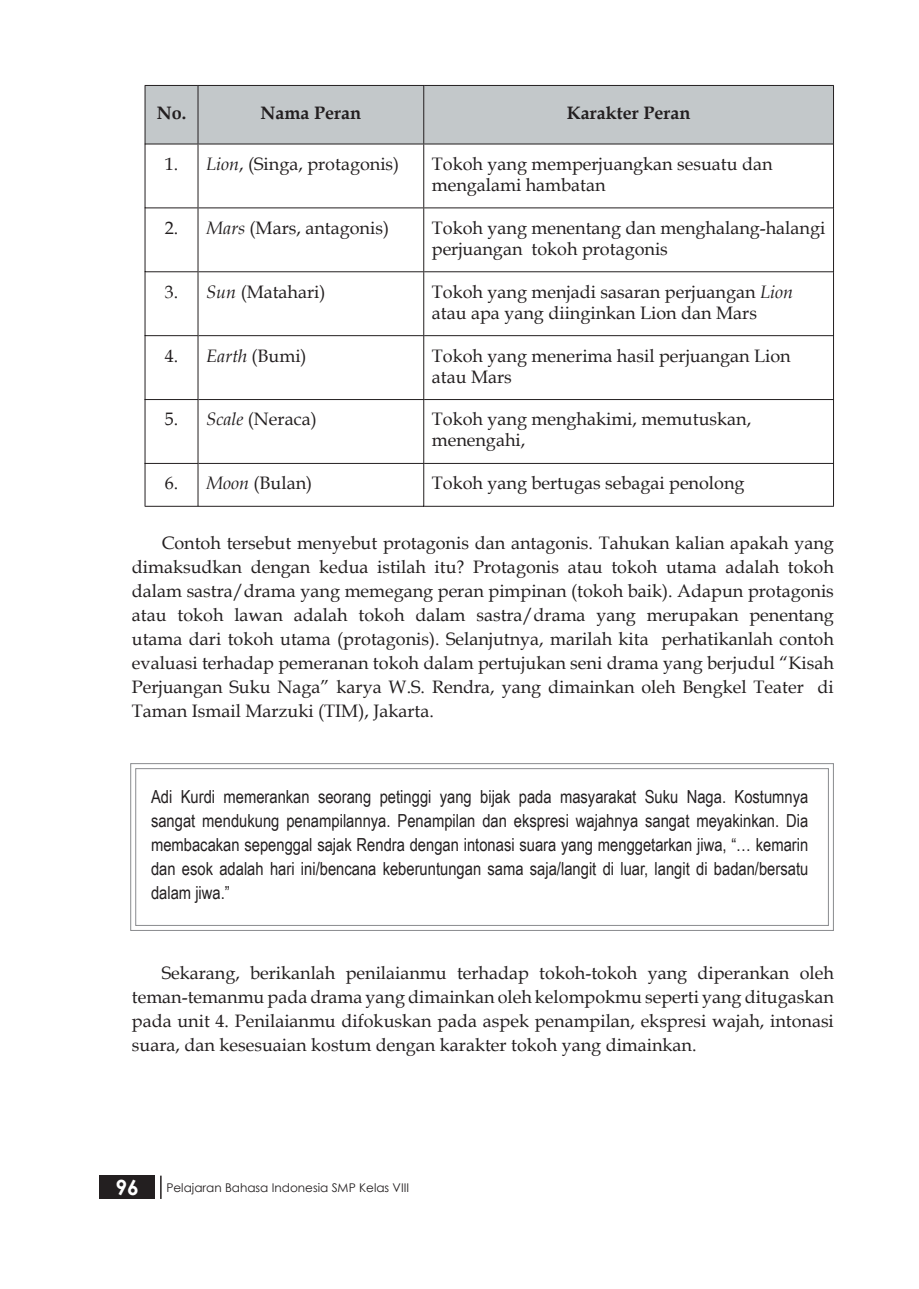
<style>
.page{position:relative;width:919px;height:1289px;background:#fff}
.page>*{position:absolute;margin:0;border:0;box-sizing:border-box;transform-origin:0 0}
.t1{font:700 21px "Century Gothic";color:#fff}
.isi_2{font:18px/24px "Book Antiqua";color:#231f20}
.rubrikasi{font:18px/24px "Arial Narrow";color:#231f20;text-align:justify}
.t2{font:700 18px "Book Antiqua";color:#231f20}
.t3{font:12px "Century Gothic";color:#231f20}
.s1{font-style:italic}
</style>
<div class="page">
<div style="left:99px;top:1175px;width:55px;height:23px;background:#231f20"></div>
<hr style="left:160px;top:1175px;width:2px;height:23px;background:#231f20">
<svg style="left:130px;top:763px;width:704px;height:168px"></svg>
<div style="left:135px;top:768px;width:693px;height:157px;border:1px solid #8a8c8f"></div>
<hr style="left:145px;top:144px;width:1px;height:63px;background:#231f20">
<hr style="left:198px;top:144px;width:1px;height:63px;background:#231f20">
<hr style="left:423px;top:144px;width:1px;height:63px;background:#231f20">
<div style="left:145px;top:85px;width:689px;height:60px;background:#c3c8ca"></div>
<hr style="left:833px;top:144px;width:1px;height:63px;background:#231f20">
<hr style="left:145px;top:208px;width:1px;height:63px;background:#231f20">
<hr style="left:145px;top:207px;width:53px;height:1px;background:#231f20">
<hr style="left:198px;top:208px;width:1px;height:63px;background:#231f20">
<hr style="left:198px;top:207px;width:226px;height:1px;background:#231f20">
<hr style="left:423px;top:208px;width:1px;height:63px;background:#231f20">
<hr style="left:424px;top:207px;width:409px;height:1px;background:#231f20">
<hr style="left:833px;top:208px;width:1px;height:63px;background:#231f20">
<hr style="left:145px;top:272px;width:1px;height:63px;background:#231f20">
<hr style="left:145px;top:271px;width:53px;height:1px;background:#231f20">
<hr style="left:198px;top:272px;width:1px;height:63px;background:#231f20">
<hr style="left:198px;top:271px;width:226px;height:1px;background:#231f20">
<hr style="left:423px;top:272px;width:1px;height:63px;background:#231f20">
<hr style="left:424px;top:271px;width:409px;height:1px;background:#231f20">
<hr style="left:833px;top:272px;width:1px;height:63px;background:#231f20">
<hr style="left:145px;top:336px;width:1px;height:63px;background:#231f20">
<hr style="left:145px;top:335px;width:53px;height:1px;background:#231f20">
<hr style="left:198px;top:336px;width:1px;height:63px;background:#231f20">
<hr style="left:198px;top:335px;width:226px;height:1px;background:#231f20">
<hr style="left:423px;top:336px;width:1px;height:63px;background:#231f20">
<hr style="left:424px;top:335px;width:409px;height:1px;background:#231f20">
<hr style="left:833px;top:336px;width:1px;height:63px;background:#231f20">
<hr style="left:145px;top:400px;width:1px;height:63px;background:#231f20">
<hr style="left:145px;top:399px;width:53px;height:1px;background:#231f20">
<hr style="left:198px;top:400px;width:1px;height:63px;background:#231f20">
<hr style="left:198px;top:399px;width:226px;height:1px;background:#231f20">
<hr style="left:423px;top:400px;width:1px;height:63px;background:#231f20">
<hr style="left:424px;top:399px;width:409px;height:1px;background:#231f20">
<hr style="left:833px;top:400px;width:1px;height:63px;background:#231f20">
<hr style="left:145px;top:464px;width:1px;height:42px;background:#231f20">
<hr style="left:145px;top:463px;width:53px;height:1px;background:#231f20">
<hr style="left:145px;top:506px;width:53px;height:1px;background:#231f20">
<hr style="left:198px;top:464px;width:1px;height:42px;background:#231f20">
<hr style="left:198px;top:463px;width:226px;height:1px;background:#231f20">
<hr style="left:198px;top:506px;width:225px;height:1px;background:#231f20">
<hr style="left:423px;top:464px;width:1px;height:42px;background:#231f20">
<hr style="left:424px;top:463px;width:409px;height:1px;background:#231f20">
<hr style="left:833px;top:464px;width:1px;height:42px;background:#231f20">
<hr style="left:424px;top:506px;width:409px;height:1px;background:#231f20">
<p class="t2" style="left:157px;top:101px;width:31px">No.</p>
<p class="t2" style="left:260px;top:101px;width:102px">Nama Peran</p>
<p class="t2" style="left:567px;top:101px;width:125px">Karakter Peran</p>
<p class="isi_2" style="left:165px;top:151px;width:15px">1.</p>
<p class="isi_2" style="left:206px;top:151px;width:194px"><span class="s1">Lion</span>, (Singa, protagonis)</p>
<p class="isi_2" style="left:432px;top:153px;width:342px;line-height:21px">Tokoh yang memperjuangkan sesuatu dan mengalami hambatan</p>
<p class="isi_2" style="left:165px;top:215px;width:15px">2.</p>
<p class="isi_2" style="left:206px;top:215px;width:184px"><span class="s1">Mars</span> (Mars, antagonis)</p>
<p class="isi_2" style="left:432px;top:217px;width:395px;line-height:21px">Tokoh yang menentang dan menghalang-halangi perjuangan tokoh protagonis</p>
<p class="isi_2" style="left:165px;top:279px;width:15px">3.</p>
<p class="isi_2" style="left:206px;top:279px;width:121px"><span class="s1">Sun</span> (Matahari)</p>
<p class="isi_2" style="left:432px;top:280px;width:363px;line-height:21px">Tokoh yang menjadi sasaran perjuangan <span class="s1">Lion </span>atau apa yang diinginkan Lion dan Mars</p>
<p class="isi_2" style="left:165px;top:343px;width:15px">4.</p>
<p class="isi_2" style="left:206px;top:343px;width:102px"><span class="s1">Earth</span> (Bumi)</p>
<p class="isi_2" style="left:432px;top:344px;width:360px;line-height:21px">Tokoh yang menerima hasil perjuangan Lion atau Mars</p>
<p class="isi_2" style="left:165px;top:407px;width:15px">5.</p>
<p class="isi_2" style="left:206px;top:407px;width:112px"><span class="s1">Scale</span> (Neraca)</p>
<p class="isi_2" style="left:432px;top:408px;width:321px;line-height:21px">Tokoh yang menghakimi, memutuskan, menengahi,</p>
<p class="isi_2" style="left:165px;top:471px;width:15px">6.</p>
<p class="isi_2" style="left:206px;top:471px;width:108px"><span class="s1">Moon</span> (Bulan)</p>
<p class="isi_2" style="left:432px;top:471px;width:314px">Tokoh yang bertugas sebagai penolong</p>
<p class="isi_2" style="left:132px;top:530px;width:703px;text-align:justify;text-indent:30px">Contoh tersebut menyebut protagonis dan antagonis. Tahukan kalian apakah yang dimaksudkan dengan kedua istilah itu? Protagonis atau tokoh utama adalah tokoh dalam sastra/drama yang memegang peran pimpinan (tokoh baik). Adapun protagonis atau tokoh lawan adalah tokoh dalam sastra/drama yang merupakan penentang utama dari tokoh utama (protagonis). Selanjutnya, marilah kita perhatikanlah contoh evaluasi terhadap pemeranan tokoh dalam pertujukan seni drama yang berjudul “Kisah Perjuangan Suku Naga” karya W.S. Rendra, yang dimainkan oleh Bengkel Teater di Taman Ismail Marzuki (TIM), Jakarta.</p>
<p class="rubrikasi" style="left:151px;top:783px;width:658px">Adi Kurdi memerankan seorang petinggi yang bijak pada masyarakat Suku Naga. Kostumnya sangat mendukung penampilannya. Penampilan dan ekspresi wajahnya sangat meyakinkan. Dia membacakan sepenggal sajak Rendra dengan intonasi suara yang menggetarkan jiwa, “… kemarin dan esok adalah hari ini/bencana keberuntungan sama saja/langit di luar, langit di badan/bersatu dalam jiwa.”</p>
<p class="isi_2" style="left:132px;top:959px;width:703px;text-align:justify;text-indent:30px">Sekarang, berikanlah penilaianmu terhadap tokoh-tokoh yang diperankan oleh teman-temanmu pada drama yang dimainkan oleh kelompokmu seperti yang ditugaskan pada unit 4. Penilaianmu difokuskan pada aspek penampilan, ekspresi wajah, intonasi suara, dan kesesuaian kostum dengan karakter tokoh yang dimainkan.</p>
<p class="t1" style="left:115px;top:1171px;width:25px">96</p>
<p class="t3" style="left:166px;top:1178px;width:244px">Pelajaran Bahasa Indonesia SMP Kelas VIII</p>
</div>
